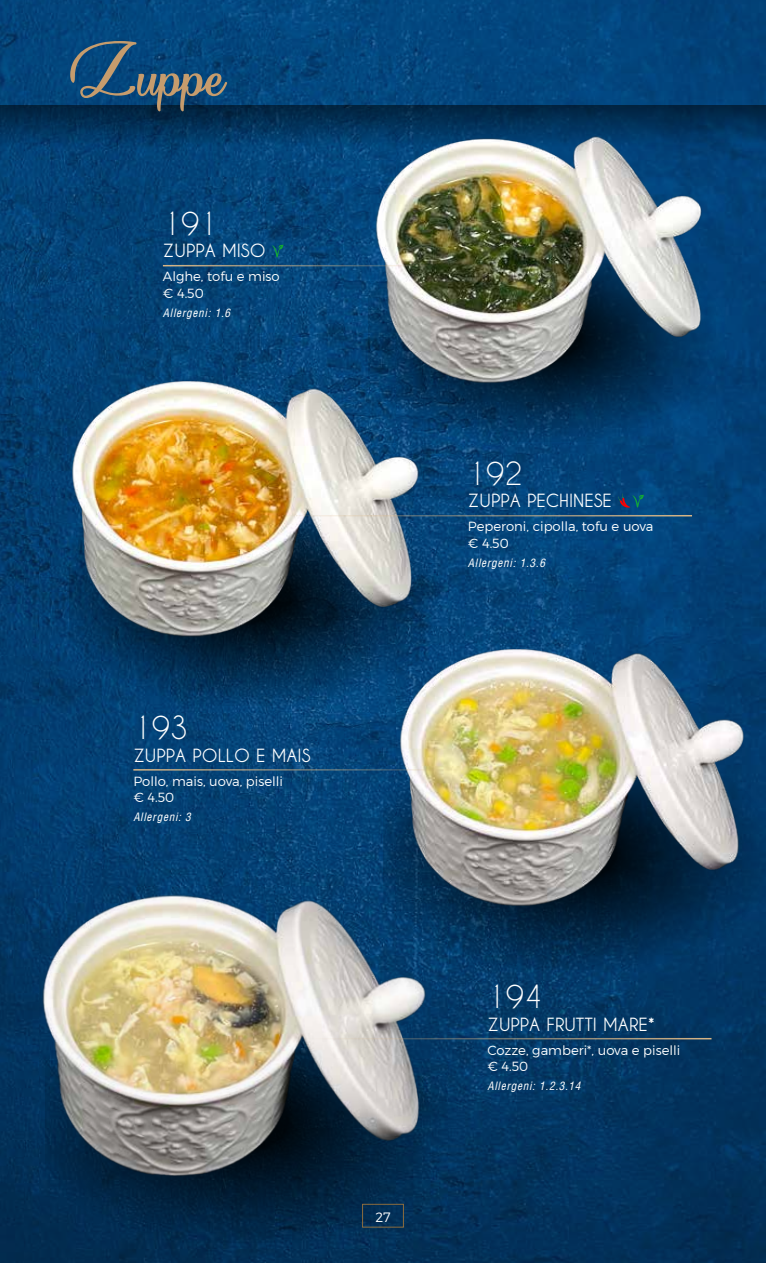
<style>
.page{position:relative;width:766px;height:1263px;background:#fff}
.page>*{position:absolute;margin:0;border:0;box-sizing:border-box;transform-origin:0 0}
.t1{font:78px "Dream Her";color:#c69c6d}
.t2{font:30px "Caviar Dreams";color:#fff}
.t3{font:700 18px "Caviar Dreams";color:#fff}
.t4{font:300 13.5px "Montserrat";color:#fff}
.t5{font:300 13.2px/16.5px "Montserrat";color:#fff}
.t6{font:italic condensed 11.25px "Helvetica LT";letter-spacing:.06em;color:#fff}
</style>
<div class="page">
<img style="left:0;top:0;width:765px;height:1263px">
<svg style="left:0;top:105px;width:765px;height:42px;background:#02325a"></svg>
<img style="left:422px;top:219px;width:307px;height:223px">
<img style="left:345px;top:91px;width:363px;height:322px">
<img style="left:70px;top:475px;width:374px;height:231px">
<img style="left:46px;top:343px;width:376px;height:327px">
<img style="left:434px;top:725px;width:331px;height:244px">
<img style="left:358px;top:611px;width:397px;height:322px">
<img style="left:45px;top:988px;width:412px;height:254px">
<img style="left:38px;top:839px;width:396px;height:367px">
<svg style="left:618px;top:494px;width:26px;height:14px"></svg>
<hr style="left:258px;top:515px;width:433px;height:1px;background:#d9b686">
<hr style="left:303px;top:1038px;width:408px;height:1px;background:#d9b686">
<svg style="left:272px;top:244px;width:12px;height:14px"></svg>
<hr style="left:163px;top:265px;width:281px;height:1px;background:#d9b686">
<hr style="left:133px;top:769px;width:344px;height:2px;background:#d9b686">
<div style="left:362px;top:1204px;width:41px;height:23px;border:1px solid #8c6c3d"></div>
<img style="left:0;top:200px;width:38px;height:1063px">
<h1 class="t1" style="left:70px;top:28px;width:156px">Zuppe</h1>
<h2 class="t2" style="left:163px;top:207px;width:56px">191</h2>
<h3 class="t3" style="left:163px;top:241px;width:104px">ZUPPA MISO</h3>
<p class="t5" style="left:163px;top:268px;width:118px">Alghe, tofu e miso € 4.50</p>
<p class="t6" style="left:163px;top:306px;width:69px">Allergeni: 1.6</p>
<h2 class="t2" style="left:133px;top:712px;width:56px">193</h2>
<h3 class="t3" style="left:133px;top:745px;width:179px">ZUPPA POLLO E MAIS</h3>
<p class="t5" style="left:133px;top:773px;width:151px">Pollo, mais, uova, piselli € 4.50</p>
<p class="t6" style="left:133px;top:810px;width:59px">Allergeni: 3</p>
<p class="t4" style="left:375px;top:1208px;width:17px">27</p>
<h2 class="t2" style="left:468px;top:457px;width:56px">192</h2>
<h3 class="t3" style="left:468px;top:491px;width:145px">ZUPPA PECHINESE</h3>
<p class="t5" style="left:468px;top:518px;width:187px">Peperoni, cipolla, tofu e uova € 4.50</p>
<p class="t6" style="left:468px;top:556px;width:78px">Allergeni: 1.3.6</p>
<h2 class="t2" style="left:487px;top:980px;width:56px">194</h2>
<h3 class="t3" style="left:487px;top:1014px;width:169px">ZUPPA FRUTTI MARE*</h3>
<p class="t5" style="left:487px;top:1041px;width:194px">Cozze, gamberi*, uova e piselli € 4.50</p>
<p class="t6" style="left:487px;top:1079px;width:95px">Allergeni: 1.2.3.14</p>
</div>
